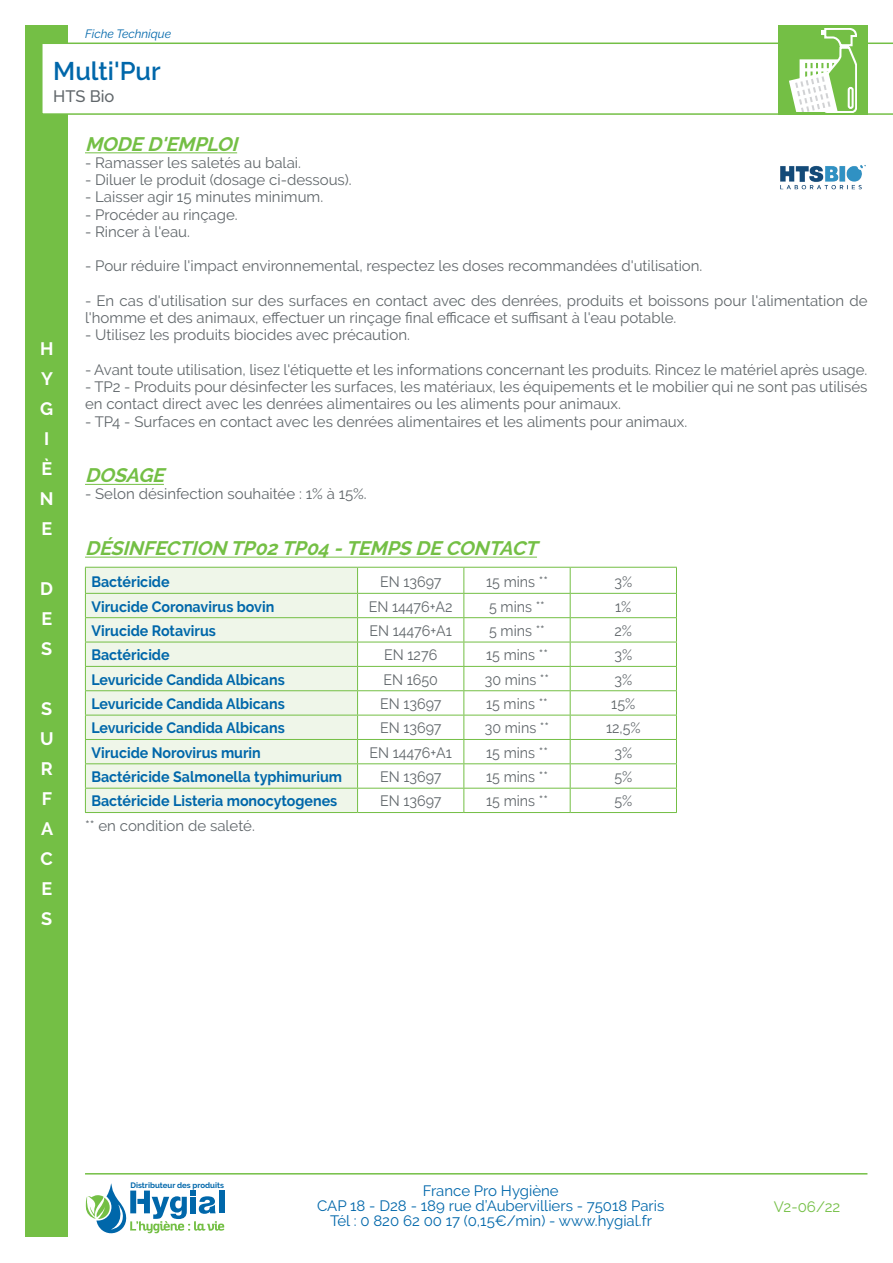
<style>
.page{position:relative;width:893px;height:1263px;background:#fff}
.page>*{position:absolute;margin:0;border:0;box-sizing:border-box;transform-origin:0 0}
.t1{font:600 25.5px "Raleway";color:#0067aa}
.t2{font:italic 700 19.5px "Raleway";color:#74bf45}
.t3{font:700 18px/30px "Raleway";color:#fff;text-align:justify}
.t4{font:500 16.5px "Raleway";color:#61676b}
.t5{font:15px/17.2px "Raleway";color:#61676b}
.t6{font:700 15px "Raleway";color:#0067aa;scale:.95 1}
.t7{font:15px "Raleway";color:#61676b;scale:.95 1}
.t8{font:15px/15px "Raleway";color:#0067aa;text-align:center}
.t9{font:15px "Raleway";color:#74bf45}
.t10{font:italic 12px "Raleway";color:#0067aa}
.t11{font:700 7.8px "Raleway";color:#0067aa}
</style>
<div class="page">
<hr style="left:85px;top:1173px;width:782px;height:1px;background:#74bf45">
<div style="left:26px;top:26px;width:42px;height:1211px;background:#74bf45"></div>
<svg style="left:85px;top:1183px;width:139px;height:50px"></svg>
<svg style="left:42px;top:43px;width:851px;height:72px"></svg>
<div style="left:778px;top:26px;width:89px;height:89px;background:#74bf45"></div>
<hr style="left:85px;top:152px;width:152px;height:1px;background:#74bf45">
<hr style="left:85px;top:484px;width:79px;height:1px;background:#74bf45">
<hr style="left:85px;top:557px;width:452px;height:1px;background:#74bf45">
<img style="left:780px;top:165px;width:86px;height:24px">
<svg style="left:789px;top:28px;width:68px;height:84px"></svg>
<div style="left:86px;top:568px;width:271px;height:244px;background:#eff6e9"></div>
<hr style="left:85px;top:567px;width:273px;height:1px;background:#74bf45">
<svg style="left:85px;top:568px;width:1px;height:244px"></svg>
<hr style="left:85px;top:593px;width:273px;height:1px;background:#74bf45">
<svg style="left:357px;top:567px;width:320px;height:245px"></svg>
<hr style="left:85px;top:617px;width:273px;height:1px;background:#74bf45">
<hr style="left:358px;top:617px;width:106px;height:1px;background:#74bf45">
<hr style="left:464px;top:617px;width:106px;height:1px;background:#74bf45">
<hr style="left:570px;top:617px;width:107px;height:1px;background:#74bf45">
<hr style="left:85px;top:642px;width:273px;height:1px;background:#74bf45">
<hr style="left:358px;top:642px;width:106px;height:1px;background:#74bf45">
<hr style="left:464px;top:642px;width:106px;height:1px;background:#74bf45">
<hr style="left:570px;top:642px;width:107px;height:1px;background:#74bf45">
<hr style="left:85px;top:666px;width:273px;height:1px;background:#74bf45">
<hr style="left:358px;top:666px;width:106px;height:1px;background:#74bf45">
<hr style="left:464px;top:666px;width:106px;height:1px;background:#74bf45">
<hr style="left:570px;top:666px;width:107px;height:1px;background:#74bf45">
<hr style="left:85px;top:690px;width:273px;height:1px;background:#74bf45">
<hr style="left:358px;top:690px;width:106px;height:1px;background:#74bf45">
<hr style="left:464px;top:690px;width:106px;height:1px;background:#74bf45">
<hr style="left:570px;top:690px;width:107px;height:1px;background:#74bf45">
<hr style="left:85px;top:715px;width:273px;height:1px;background:#74bf45">
<hr style="left:358px;top:715px;width:106px;height:1px;background:#74bf45">
<hr style="left:464px;top:715px;width:106px;height:1px;background:#74bf45">
<hr style="left:570px;top:715px;width:107px;height:1px;background:#74bf45">
<hr style="left:85px;top:739px;width:273px;height:1px;background:#74bf45">
<hr style="left:358px;top:739px;width:106px;height:1px;background:#74bf45">
<hr style="left:464px;top:739px;width:106px;height:1px;background:#74bf45">
<hr style="left:570px;top:739px;width:107px;height:1px;background:#74bf45">
<hr style="left:85px;top:763px;width:273px;height:1px;background:#74bf45">
<hr style="left:358px;top:763px;width:106px;height:1px;background:#74bf45">
<hr style="left:464px;top:763px;width:106px;height:1px;background:#74bf45">
<hr style="left:570px;top:763px;width:107px;height:1px;background:#74bf45">
<hr style="left:85px;top:788px;width:273px;height:1px;background:#74bf45">
<hr style="left:358px;top:788px;width:106px;height:1px;background:#74bf45">
<hr style="left:464px;top:788px;width:106px;height:1px;background:#74bf45">
<hr style="left:570px;top:788px;width:107px;height:1px;background:#74bf45">
<hr style="left:85px;top:812px;width:273px;height:1px;background:#74bf45">
<hr style="left:358px;top:812px;width:106px;height:1px;background:#74bf45">
<hr style="left:464px;top:812px;width:106px;height:1px;background:#74bf45">
<hr style="left:570px;top:812px;width:107px;height:1px;background:#74bf45">
<p class="t10" style="left:85px;top:27px;width:88px">Fiche Technique</p>
<h1 class="t1" style="left:53px;top:56px;width:109px">Multi'Pur</h1>
<p class="t4" style="left:53px;top:87px;width:63px">HTS Bio</p>
<p class="t3" style="left:40px;top:334px;width:15px;text-align:left">H<br>Y<br>G<br>I<br>È<br>N<br>E</p>
<p class="t3" style="left:40px;top:574px;width:14px">D E S</p>
<p class="t3" style="left:40px;top:694px;width:15px">S U R F A C E S</p>
<h2 class="t2" style="left:85px;top:133px;width:160px">MODE D'EMPLOI</h2>
<p class="t5" style="left:85px;top:154px;width:217px">- Ramasser les saletés au balai.</p>
<p class="t5" style="left:85px;top:171px;width:268px">- Diluer le produit (dosage ci-dessous).</p>
<p class="t5" style="left:85px;top:188px;width:240px">- Laisser agir 15 minutes minimum.</p>
<p class="t5" style="left:85px;top:206px;width:154px">- Procéder au rinçage.</p>
<p class="t5" style="left:85px;top:223px;width:106px">- Rincer à l'eau.</p>
<p class="t5" style="left:85px;top:257px;width:619px">- Pour réduire l'impact environnemental, respectez les doses recommandées d'utilisation.</p>
<p class="t5" style="left:85px;top:292px;width:784px">- En cas d'utilisation sur des surfaces en contact avec des denrées, produits et boissons pour l'alimentation de l'homme et des animaux, effectuer un rinçage final efficace et suffisant à l'eau potable.</p>
<p class="t5" style="left:85px;top:326px;width:326px">- Utilisez les produits biocides avec précaution.</p>
<p class="t5" style="left:85px;top:361px;width:784px">- Avant toute utilisation, lisez l'étiquette et les informations concernant les produits. Rincez le matériel après usage.</p>
<p class="t5" style="left:85px;top:378px;width:784px">- TP2 - Produits pour désinfecter les surfaces, les matériaux, les équipements et le mobilier qui ne sont pas utilisés en contact direct avec les denrées alimentaires ou les aliments pour animaux.</p>
<p class="t5" style="left:85px;top:413px;width:604px">- TP4 - Surfaces en contact avec les denrées alimentaires et les aliments pour animaux.</p>
<h2 class="t2" style="left:85px;top:464px;width:86px">DOSAGE</h2>
<p class="t5" style="left:85px;top:485px;width:283px">- Selon désinfection souhaitée : 1% à 15%.</p>
<h2 class="t2" style="left:85px;top:537px;width:459px">DÉSINFECTION TP02TP04-TEMPS DE CONTACT</h2>
<p class="t6" style="left:91px;top:573px;width:84px">Bactéricide</p>
<p class="t7" style="left:380px;top:573px;width:66px">EN 13697</p>
<p class="t7" style="left:486px;top:573px;width:66px">15 mins **</p>
<p class="t7" style="left:614px;top:573px;width:20px">3%</p>
<p class="t6" style="left:91px;top:598px;width:194px">Virucide Coronavirus bovin</p>
<p class="t7" style="left:369px;top:598px;width:90px">EN 14476+A2</p>
<p class="t7" style="left:489px;top:598px;width:60px">5 mins **</p>
<p class="t7" style="left:615px;top:598px;width:19px">1%</p>
<p class="t6" style="left:91px;top:622px;width:133px">Virucide Rotavirus</p>
<p class="t7" style="left:369px;top:622px;width:88px">EN 14476+A1</p>
<p class="t7" style="left:489px;top:622px;width:60px">5 mins **</p>
<p class="t7" style="left:614px;top:622px;width:20px">2%</p>
<p class="t6" style="left:91px;top:646px;width:84px">Bactéricide</p>
<p class="t7" style="left:384px;top:646px;width:57px">EN 1276</p>
<p class="t7" style="left:486px;top:646px;width:66px">15 mins **</p>
<p class="t7" style="left:614px;top:646px;width:20px">3%</p>
<p class="t6" style="left:91px;top:671px;width:205px">Levuricide Candida Albicans</p>
<p class="t7" style="left:383px;top:671px;width:59px">EN 1650</p>
<p class="t7" style="left:485px;top:671px;width:69px">30 mins **</p>
<p class="t7" style="left:614px;top:671px;width:20px">3%</p>
<p class="t6" style="left:91px;top:695px;width:205px">Levuricide Candida Albicans</p>
<p class="t7" style="left:380px;top:695px;width:66px">EN 13697</p>
<p class="t7" style="left:486px;top:695px;width:66px">15 mins **</p>
<p class="t7" style="left:611px;top:695px;width:27px">15%</p>
<p class="t6" style="left:91px;top:719px;width:205px">Levuricide Candida Albicans</p>
<p class="t7" style="left:380px;top:719px;width:66px">EN 13697</p>
<p class="t7" style="left:485px;top:719px;width:69px">30 mins **</p>
<p class="t7" style="left:606px;top:719px;width:38px">12,5%</p>
<p class="t6" style="left:91px;top:744px;width:180px">Virucide Norovirus murin</p>
<p class="t7" style="left:369px;top:744px;width:88px">EN 14476+A1</p>
<p class="t7" style="left:486px;top:744px;width:66px">15 mins **</p>
<p class="t7" style="left:614px;top:744px;width:20px">3%</p>
<p class="t6" style="left:91px;top:768px;width:265px">Bactéricide Salmonella typhimurium</p>
<p class="t7" style="left:380px;top:768px;width:66px">EN 13697</p>
<p class="t7" style="left:486px;top:768px;width:66px">15 mins **</p>
<p class="t7" style="left:614px;top:768px;width:20px">5%</p>
<p class="t6" style="left:91px;top:793px;width:260px">Bactéricide Listeria monocytogenes</p>
<p class="t7" style="left:380px;top:792px;width:66px">EN 13697</p>
<p class="t7" style="left:486px;top:792px;width:66px">15 mins **</p>
<p class="t7" style="left:614px;top:792px;width:20px">5%</p>
<p class="t5" style="left:85px;top:817px;width:171px">** en condition de saleté.</p>
<p class="t11" style="left:130px;top:1180px;width:95px">Distributeur des produits</p>
<p class="t8" style="left:317px;top:1183px;width:349px">France Pro Hygiène<br>CAP 18 - D28 - 189 rue d’Aubervilliers - 75018 Paris<br>Tél : 0 820 62 00 17 (0,15€/min) - www.hygial.fr</p>
<p class="t9" style="left:774px;top:1198px;width:68px">V2-06/22</p>
</div>
